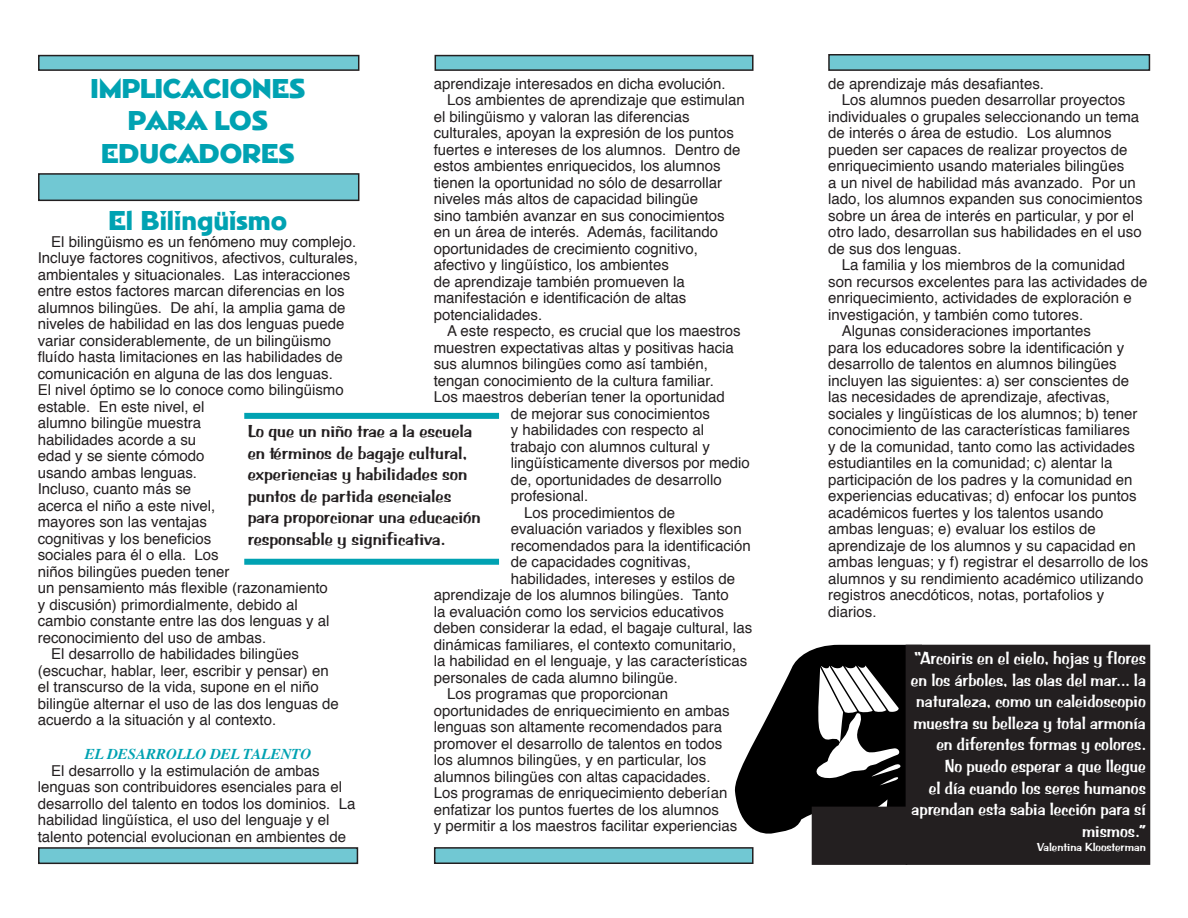
<style>
.page{position:relative;width:1188px;height:918px;background:#fff}
.page>*{position:absolute;margin:0;border:0;box-sizing:border-box;transform-origin:0 0}
.t1{font:27px "Pythagoras";color:#00a2b2}
.t2{font:18px/21.6px "Arab Bru D";color:#fff;text-align:right;scale:.94 1}
.t3{font:18px/21.6px "Arab Bru D";color:#231f20}
.t4{font:15px/16.5px "Helvetica";color:#231f20}
.t5{font:italic 700 15px "Times";color:#00a2b2}
.t6{font:12px "Arab Bru D";color:#fff}
</style>
<div class="page">
<div style="left:39px;top:848px;width:318px;height:15px;background:#71c8d3"></div>
<div style="left:38px;top:847px;width:320px;height:17px;border:2px solid #231f20"></div>
<div style="left:435px;top:848px;width:318px;height:15px;background:#71c8d3"></div>
<div style="left:434px;top:847px;width:320px;height:17px;border:2px solid #231f20"></div>
<div style="left:435px;top:56px;width:318px;height:14px;background:#71c8d3"></div>
<div style="left:435px;top:55px;width:319px;height:16px;border:2px solid #231f20"></div>
<div style="left:829px;top:55px;width:320px;height:15px;background:#71c8d3"></div>
<div style="left:828px;top:54px;width:322px;height:17px;border:2px solid #231f20"></div>
<div style="left:39px;top:56px;width:320px;height:14px;background:#71c8d3"></div>
<div style="left:38px;top:55px;width:321px;height:16px;border:2px solid #231f20"></div>
<svg style="left:735px;top:645px;width:171px;height:205px"></svg>
<div style="left:909px;top:648px;width:238px;height:214px;background:#231f20"></div>
<div style="left:906px;top:645px;width:244px;height:220px;border:6px solid #231f20"></div>
<div style="left:815px;top:810px;width:89px;height:52px;background:#231f20"></div>
<div style="left:812px;top:807px;width:95px;height:58px;border:6px solid #231f20"></div>
<div style="left:39px;top:174px;width:320px;height:26px;background:#71c8d3"></div>
<div style="left:38px;top:173px;width:321px;height:28px;border:2px solid #231f20"></div>
<div style="left:244px;top:413px;width:255px;height:6px;background:#00a2b2"></div>
<div style="left:244px;top:559px;width:255px;height:6px;background:#00a2b2"></div>
<p class="t1" style="left:91px;top:76px;width:216px">IMPLICACIONES</p>
<p class="t1" style="left:128px;top:108px;width:142px">PARA LOS</p>
<p class="t1" style="left:101px;top:141px;width:195px">EDUCADORES</p>
<p class="t4" style="left:434px;top:76px;width:293px">aprendizaje interesados en dicha evolución.</p>
<p class="t4" style="left:434px;top:92px;width:313px;text-indent:14px">Los ambientes de aprendizaje que estimulan el bilingüismo y valoran las diferencias culturales, apoyan la expresión de los puntos fuertes e intereses de los alumnos. Dentro de estos ambientes enriquecidos, los alumnos tienen la oportunidad no sólo de desarrollar niveles más altos de capacidad bilingüe<br>sino también avanzar en sus conocimientos en un área de interés. Además, facilitando oportunidades de crecimiento cognitivo, afectivo y lingüístico, los ambientes<br>de aprendizaje también promueven la manifestación e identificación de altas potencialidades.</p>
<p class="t4" style="left:447px;top:323px;width:295px">A este respecto, es crucial que los maestros</p>
<p class="t4" style="left:434px;top:340px;width:302px">muestren expectativas altas y positivas hacia</p>
<p class="t4" style="left:434px;top:356px;width:276px">sus alumnos bilingües como así también,</p>
<p class="t4" style="left:434px;top:373px;width:282px">tengan conocimiento de la cultura familiar.</p>
<p class="t4" style="left:434px;top:389px;width:292px">Los maestros deberían tener la oportunidad</p>
<p class="t4" style="left:511px;top:406px;width:201px">de mejorar sus conocimientos</p>
<p class="t4" style="left:511px;top:422px;width:195px">y habilidades con respecto al</p>
<p class="t4" style="left:511px;top:439px;width:201px">trabajo con alumnos cultural y</p>
<p class="t4" style="left:511px;top:455px;width:241px">lingüísticamente diversos por medio</p>
<p class="t4" style="left:511px;top:472px;width:212px">de, oportunidades de desarrollo</p>
<p class="t4" style="left:511px;top:488px;width:79px">profesional.</p>
<p class="t4" style="left:524px;top:505px;width:152px">Los procedimientos de</p>
<p class="t4" style="left:511px;top:521px;width:232px">evaluación variados y flexibles son</p>
<p class="t4" style="left:511px;top:538px;width:242px">recomendados para la identificación</p>
<p class="t4" style="left:511px;top:554px;width:182px">de capacidades cognitivas,</p>
<p class="t4" style="left:511px;top:571px;width:226px">habilidades, intereses y estilos de</p>
<p class="t4" style="left:434px;top:587px;width:296px">aprendizaje de los alumnos bilingües. Tanto</p>
<p class="t4" style="left:434px;top:604px;width:292px">la evaluación como los servicios educativos</p>
<p class="t4" style="left:434px;top:620px;width:320px">deben considerar la edad, el bagaje cultural, las</p>
<p class="t4" style="left:434px;top:637px;width:304px">dinámicas familiares, el contexto comunitario,</p>
<p class="t4" style="left:434px;top:653px;width:315px">la habilidad en el lenguaje, y las características</p>
<p class="t4" style="left:434px;top:670px;width:246px">personales de cada alumno bilingüe.</p>
<p class="t4" style="left:434px;top:686px;width:305px;text-indent:14px">Los programas que proporcionan oportunidades de enriquecimiento en ambas lenguas son altamente recomendados para promover el desarrollo de talentos en todos los alumnos bilingües, y en particular, los alumnos bilingües con altas capacidades.<br>Los programas de enriquecimiento deberían enfatizar los puntos fuertes de los alumnos<br>y permitir a los maestros facilitar experiencias</p>
<p class="t1" style="left:109px;top:208px;width:180px">El Bilingüismo</p>
<p class="t4" style="left:38px;top:234px;width:322px;text-indent:14px">El bilingüismo es un fenómeno muy complejo.<br>Incluye factores cognitivos, afectivos, culturales, ambientales y situacionales. Las interacciones entre estos factores marcan diferencias en los alumnos bilingües. De ahí, la amplia gama de niveles de habilidad en las dos lenguas puede variar considerablemente, de un bilingüismo fluído hasta limitaciones en las habilidades de comunicación en alguna de las dos lenguas.<br>El nivel óptimo se lo conoce como bilingüismo estable. En este nivel, el<br>alumno bilingüe muestra<br>habilidades acorde a su<br>edad y se siente cómodo<br>usando ambas lenguas.<br>Incluso, cuanto más se<br>acerca el niño a este nivel,<br>mayores son las ventajas<br>cognitivas y los beneficios<br>sociales para él o ella. Los<br>niños bilingües pueden tener<br>un pensamiento más flexible (razonamiento<br>y discusión) primordialmente, debido al<br>cambio constante entre las dos lenguas y al reconocimiento del uso de ambas.</p>
<p class="t4" style="left:38px;top:646px;width:302px;text-indent:14px">El desarrollo de habilidades bilingües (escuchar, hablar, leer, escribir y pensar) en el transcurso de la vida, supone en el niño bilingüe alternar el uso de las dos lenguas de acuerdo a la situación y al contexto.</p>
<p class="t5" style="left:85px;top:740px;width:228px">EL DESARROLLO DEL TALENTO</p>
<p class="t4" style="left:38px;top:763px;width:319px;text-indent:14px">El desarrollo y la estimulación de ambas lenguas son contribuidores esenciales para el desarrollo del talento en todos los dominios. La habilidad lingüística, el uso del lenguaje y el talento potencial evolucionan en ambientes de</p>
<p class="t3" style="left:248px;top:420px;width:234px">Lo que un niño trae a la escuela en términos de bagaje cultural, experiencias y habilidades son puntos de partida esenciales para proporcionar una educación responsable y significativa.</p>
<p class="t4" style="left:828px;top:76px;width:217px">de aprendizaje más desafiantes.</p>
<p class="t4" style="left:828px;top:92px;width:316px;text-indent:14px">Los alumnos pueden desarrollar proyectos individuales o grupales seleccionando un tema de interés o área de estudio. Los alumnos pueden ser capaces de realizar proyectos de enriquecimiento usando materiales bilingües<br>a un nivel de habilidad más avanzado. Por un lado, los alumnos expanden sus conocimientos sobre un área de interés en particular, y por el otro lado, desarrollan sus habilidades en el uso de sus dos lenguas.</p>
<p class="t4" style="left:828px;top:257px;width:321px;text-indent:14px">La familia y los miembros de la comunidad son recursos excelentes para las actividades de enriquecimiento, actividades de exploración e investigación, y también como tutores.</p>
<p class="t4" style="left:828px;top:323px;width:322px;text-indent:14px">Algunas consideraciones importantes<br>para los educadores sobre la identificación y desarrollo de talentos en alumnos bilingües incluyen las siguientes: a) ser conscientes de las necesidades de aprendizaje, afectivas, sociales y lingüísticas de los alumnos; b) tener conocimiento de las características familiares<br>y de la comunidad, tanto como las actividades estudiantiles en la comunidad; c) alentar la participación de los padres y la comunidad en experiencias educativas; d) enfocar los puntos académicos fuertes y los talentos usando ambas lenguas; e) evaluar los estilos de aprendizaje de los alumnos y su capacidad en ambas lenguas; y f) registrar el desarrollo de los alumnos y su rendimiento académico utilizando registros anecdóticos, notas, portafolios y diarios.</p>
<p class="t2" style="left:911px;top:647px;width:251px">“Arcoiris en el cielo, hojas y flores en los árboles, las olas del mar... la naturaleza, como un caleidoscopio muestra su belleza y total armonía en diferentes formas y colores.</p>
<p class="t2" style="left:912px;top:755px;width:251px">No puedo esperar a que llegue<br>el día cuando los seres humanos aprendan esta sabia lección para sí mismos.”</p>
<p class="t6" style="left:1037px;top:840px;width:110px">Valentina Kloosterman</p>
</div>
